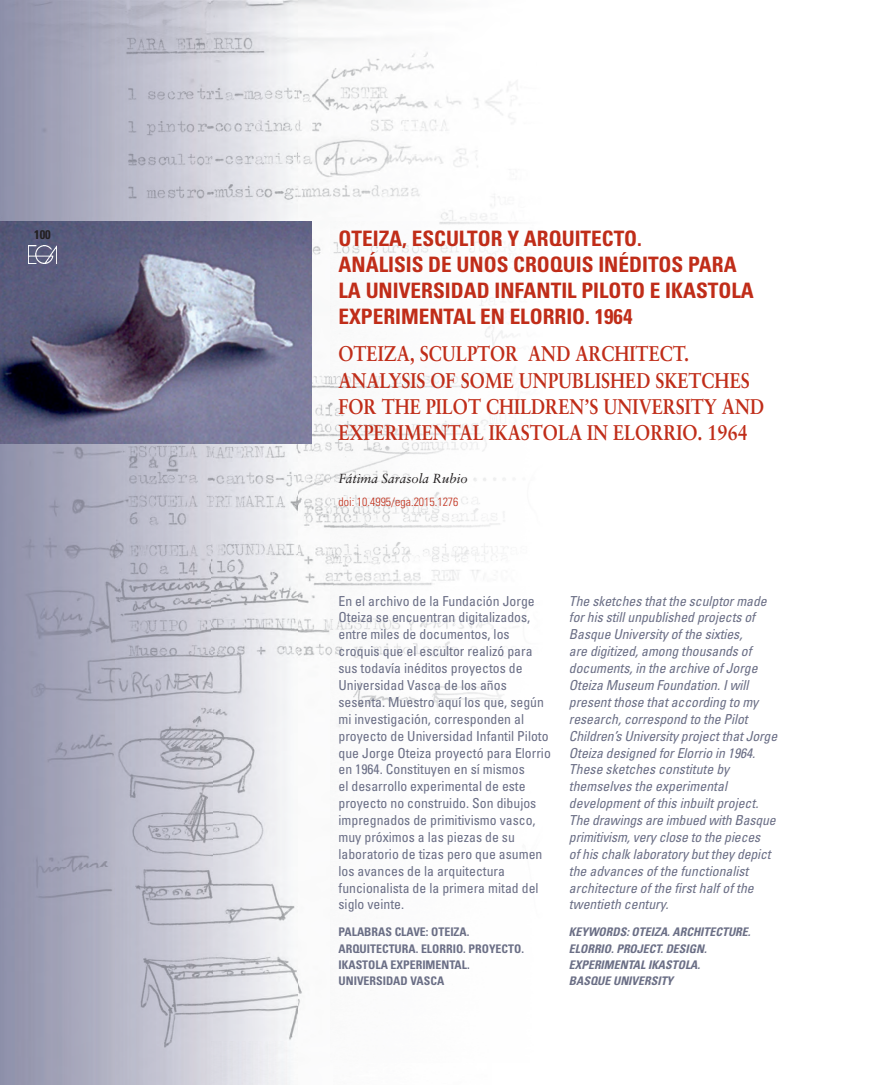
<style>
.page{position:relative;width:872px;height:1085px;background:#fff}
.page>*{position:absolute;margin:0;border:0;box-sizing:border-box;transform-origin:0 0}
.t1{font:700 21.25px/26.2px "Sabon";color:#c02d19;scale:.85 1}
.t2{font:700 condensed 21.25px/26.2px "Univers";color:#c02d19}
.t3{font:italic condensed 13.75px/16.9px "Univers";letter-spacing:-.005em;color:#6b6f86}
.t4{font:condensed 13.75px/16.9px "Univers";color:#6b6f86}
.t5{font:italic 13.12px "Sabon";color:#231f20}
.t6{font:700 condensed 12.5px "Univers";color:#231f20}
.t7{font:italic 700 condensed 11.88px/16.2px "Univers";color:#6b6f86}
.t8{font:700 condensed 11.88px/16.2px "Univers";color:#6b6f86}
.t9{font:300 condensed 11.88px "Univers";color:#c02d19}
</style>
<div class="page">
<img style="left:297px;top:1px;width:203px;height:254px">
<img style="left:297px;top:375px;width:36px;height:648px">
<img style="left:333px;top:560px;width:159px;height:26px">
<svg style="left:0;top:0;width:297px;height:1px"></svg>
<img style="left:0;top:1px;width:297px;height:1083px">
<img style="left:0;top:221px;width:312px;height:223px">
<img style="left:29px;top:246px;width:27px;height:17px">
<img style="left:330px;top:222px;width:185px;height:338px">
<img style="left:330px;top:586px;width:174px;height:437px">
<p class="t6" style="left:34px;top:226px;width:18px">100</p>
<h1 class="t2" style="left:338px;top:225px;width:417px">OTEIZA, ESCULTOR Y ARQUITECTO.<br>ANÁLISIS DE UNOS CROQUIS INÉDITOS PARA LA UNIVERSIDAD INFANTIL PILOTO E IKASTOLA EXPERIMENTAL EN ELORRIO. 1964</h1>
<h1 class="t1" style="left:338px;top:340px;width:502px">OTEIZA, SCULPTOR AND ARCHITECT.<br>ANALYSIS OF SOME UNPUBLISHED SKETCHES FOR THE PILOT CHILDREN’S UNIVERSITY AND EXPERIMENTAL IKASTOLA IN ELORRIO. 1964</h1>
<p class="t5" style="left:338px;top:471px;width:131px">Fátima Sarasola Rubio</p>
<p class="t9" style="left:338px;top:494px;width:121px">doi: 10.4995/ega.2015.1276</p>
<p class="t4" style="left:338px;top:592px;width:214px">En el archivo de la Fundación Jorge Oteiza se encuentran digitalizados, entre miles de documentos, los croquis que el escultor realizó para sus todavía inéditos proyectos de Universidad Vasca de los años sesenta. Muestro aquí los que, según mi investigación, corresponden al proyecto de Universidad Infantil Piloto que Jorge Oteiza proyectó para Elorrio en 1964. Constituyen en sí mismos<br>el desarrollo experimental de este proyecto no construido. Son dibujos impregnados de primitivismo vasco, muy próximos a las piezas de su laboratorio de tizas pero que asumen los avances de la arquitectura funcionalista de la primera mitad del siglo veinte.</p>
<p class="t8" style="left:338px;top:923px;width:187px">PALAbRAS CLAVE: OTEIZA.<br>ARQUITECTURA. ELORRIO. PROYECTO.<br>IKASTOLA EXPERIMENTAL.<br>UNIVERSIDAD VASCA</p>
<p class="t3" style="left:569px;top:592px;width:210px">The sketches that the sculptor made for his still unpublished projects of Basque University of the sixties,<br>are digitized, among thousands of documents, in the archive of Jorge Oteiza Museum Foundation. I will present those that according to my research, correspond to the Pilot Children’s University project that Jorge Oteiza designed for Elorrio in 1964.<br>These sketches constitute by themselves the experimental development of this inbuilt project.<br>The drawings are imbued with Basque primitivism, very close to the pieces<br>of his chalk laboratory but they depict the advances of the functionalist architecture of the first half of the twentieth century.</p>
<p class="t7" style="left:569px;top:923px;width:183px">KEYWORDS: OTEIZA. ARCHITECTURE.<br>ELORRIO. PROJECT. DESIGN.<br>EXPERIMENTAL IKASTOLA.<br>BASQUE UNIVERSITY</p>
</div>
